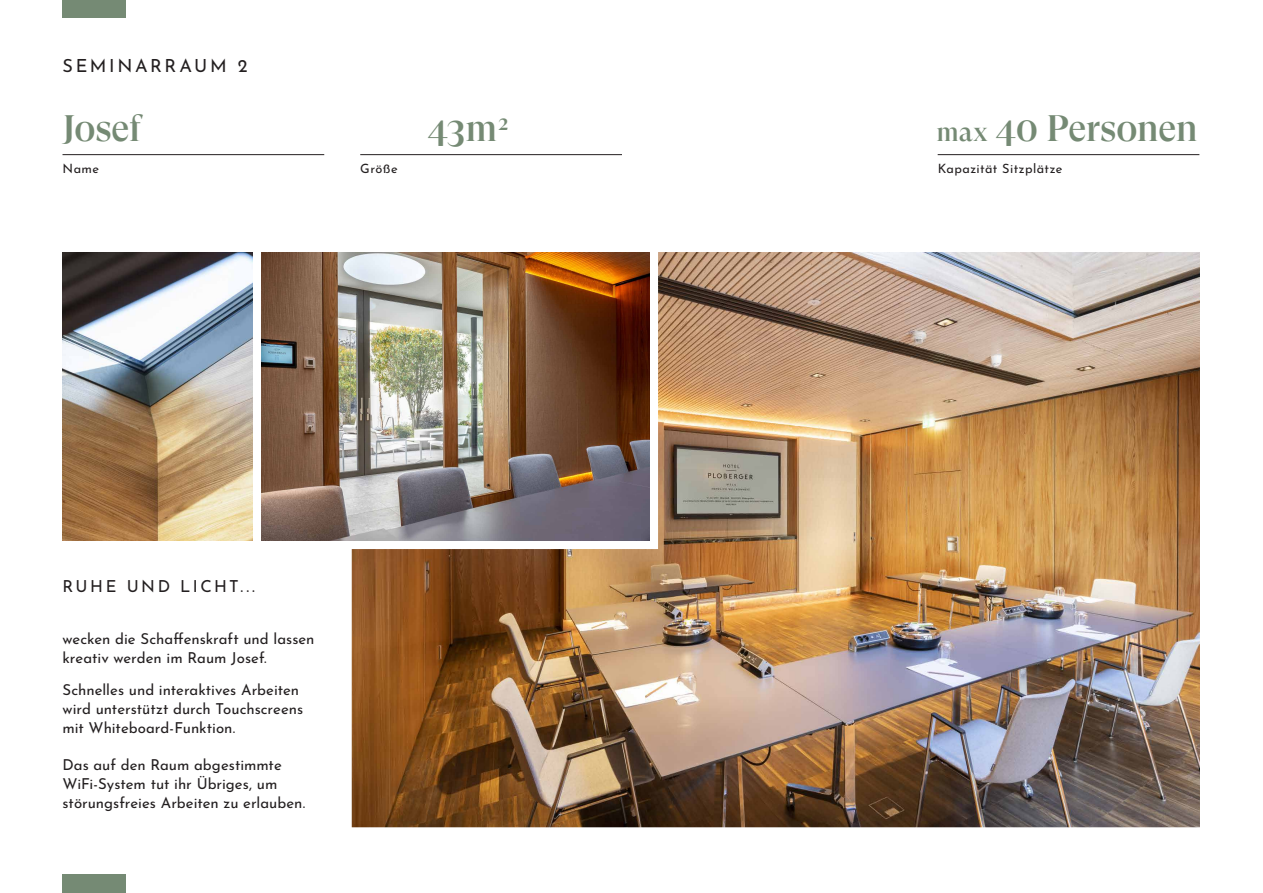
<style>
.page{position:relative;width:1263px;height:893px;background:#fff}
.page>*{position:absolute;margin:0;border:0;box-sizing:border-box;transform-origin:0 0}
.t1{font:500 37.5px "GT Super Display";letter-spacing:-.01em;color:#758a74}
.t2{font:18px "Josefin Sans";letter-spacing:.145em;color:#231f20}
.t3{font:16.5px "Josefin Sans";letter-spacing:.155em;color:#231f20}
.t4{font:15px/18.8px "Josefin Sans";letter-spacing:-.005em;color:#231f20}
.t5{font:12.75px "Josefin Sans";letter-spacing:.03em;color:#231f20}
.s1{font-size:26.4px}
</style>
<div class="page">
<img style="left:63px;top:252px;width:189px;height:288px">
<img style="left:352px;top:252px;width:848px;height:575px">
<img style="left:261px;top:252px;width:388px;height:288px">
<div style="left:62px;top:0;width:64px;height:18px;background:#758a74"></div>
<div style="left:62px;top:875px;width:64px;height:18px;background:#758a74"></div>
<hr style="left:63px;top:154px;width:261px;height:1px;background:#231f20">
<hr style="left:360px;top:154px;width:262px;height:1px;background:#231f20">
<hr style="left:938px;top:154px;width:261px;height:1px;background:#231f20">
<p class="t2" style="left:63px;top:52px;width:187px">SEMINARRAUM 2</p>
<h1 class="t1" style="left:63px;top:109px;width:80px">Josef</h1>
<h1 class="t1" style="left:936px;top:109px;width:263px"><span class="s1">max</span> 40 Personen</h1>
<h1 class="t1" style="left:428px;top:109px;width:82px">43m<sup>2</sup></h1>
<p class="t5" style="left:63px;top:159px;width:38px">Name</p>
<p class="t5" style="left:360px;top:159px;width:39px">Größe</p>
<p class="t5" style="left:938px;top:159px;width:126px">Kapazität Sitzplätze</p>
<p class="t3" style="left:63px;top:574px;width:194px">RUHE UND LICHT...</p>
<p class="t4" style="left:63px;top:628px;width:254px">wecken die Schaffenskraft und lassen kreativ werden im Raum Josef.</p>
<p class="t4" style="left:63px;top:679px;width:242px">Schnelles und interaktives Arbeiten wird unterstützt durch Touchscreens mit Whiteboard-Funktion.</p>
<p class="t4" style="left:63px;top:754px;width:244px">Das auf den Raum abgestimmte<br>WiFi-System tut ihr Übriges, um störungsfreies Arbeiten zu erlauben.</p>
</div>
